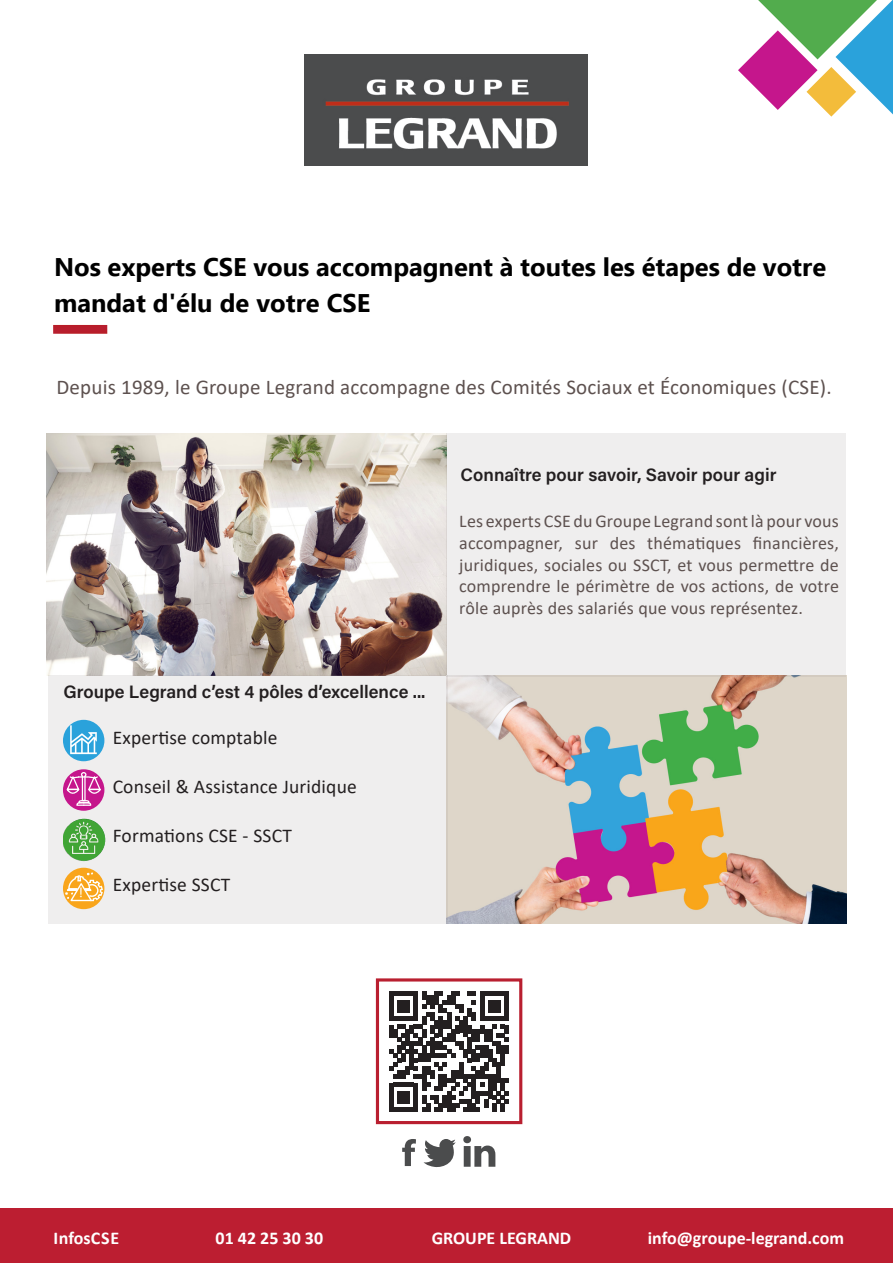
<style>
.page{position:relative;width:893px;height:1263px;background:#fff}
.page>*{position:absolute;margin:0;border:0;box-sizing:border-box;transform-origin:0 0}
.Style_de_paragraphe_1{font:700 25.5px/36px "Ebrima";color:#000}
.Style_de_paragraphe_1-2{font:21px "Calibri";letter-spacing:.01em;color:#5d514f}
.Style_de_paragraphe_1-3{font:19.5px "Calibri";letter-spacing:.01em;color:#231f20}
.Style_de_paragraphe_1-4{font:18px/21.6px "Calibri";letter-spacing:.01em;color:#5d514f;text-align:justify}
.t1{font:18px "Acumin Variable Concept";color:#231f20}
.t2{font:700 18px "Calibri";color:#fff}
.t3{font:700 18px "Calibri";letter-spacing:.02em;color:#fff}
.t4{font:14.1px "Calibri";color:#fff}
</style>
<div class="page">
<img style="left:305px;top:54px;width:283px;height:112px">
<svg style="left:738px;top:0;width:155px;height:117px"></svg>
<img style="left:47px;top:433px;width:399px;height:243px">
<img style="left:448px;top:677px;width:398px;height:246px">
<div style="left:446px;top:433px;width:400px;height:244px;background:#efeeee"></div>
<div style="left:48px;top:675px;width:400px;height:248px;background:#efeeee"></div>
<div style="left:63px;top:720px;width:41px;height:41px;background:#2aa2db;border-radius:50%"></div>
<div style="left:63px;top:769px;width:41px;height:42px;background:#c5168c;border-radius:50%"></div>
<div style="left:63px;top:868px;width:41px;height:41px;background:#f9a51b;border-radius:50%"></div>
<svg style="left:70px;top:725px;width:27px;height:29px"></svg>
<svg style="left:65px;top:871px;width:39px;height:31px"></svg>
<svg style="left:65px;top:771px;width:37px;height:35px"></svg>
<img style="left:63px;top:819px;width:42px;height:42px">
<div style="left:0;top:1209px;width:893px;height:54px;background:#bc1e31"></div>
<div style="left:52px;top:323px;width:58px;height:12px;background:#f9a51b;opacity:.5"></div>
<svg style="left:402px;top:1139px;width:14px;height:27px"></svg>
<svg style="left:424px;top:1136px;width:71px;height:32px"></svg>
<svg style="left:389px;top:992px;width:120px;height:120px"></svg>
<div style="left:376px;top:978px;width:146px;height:146px;border:3px solid #b91f30"></div>
<p class="Style_de_paragraphe_1" style="left:54px;top:248px;width:774px">Nos experts CSE vous accompagnent à toutes les étapes de votre mandat d'élu de votre CSE</p>
<p class="Style_de_paragraphe_1-2" style="left:57px;top:372px;width:777px">Depuis 1989, le Groupe Legrand accompagne des Comités Sociaux et Économiques (CSE).</p>
<p class="t1" style="left:461px;top:462px;width:317px">Connaître pour savoir, Savoir pour agir</p>
<p class="t1" style="left:63px;top:679px;width:363px">Groupe Legrand c’est 4 pôles d’excellence ...</p>
<p class="t4" style="left:78px;top:883px;width:6px">!</p>
<p class="Style_de_paragraphe_1-3" style="left:113px;top:724px;width:166px">Expertise comptable</p>
<p class="Style_de_paragraphe_1-3" style="left:113px;top:773px;width:246px">Conseil &amp; Assistance Juridique</p>
<p class="Style_de_paragraphe_1-3" style="left:113px;top:822px;width:181px">Formations CSE - SSCT</p>
<p class="Style_de_paragraphe_1-3" style="left:113px;top:871px;width:119px">Expertise SSCT</p>
<p class="Style_de_paragraphe_1-4" style="left:459px;top:510px;width:381px">Les experts CSE du Groupe Legrand sont là pour vous accompagner, sur des thématiques financières, juridiques, sociales ou SSCT, et vous permettre de comprendre le périmètre de vos actions, de votre rôle auprès des salariés que vous représentez.</p>
<p class="t3" style="left:54px;top:1225px;width:67px">InfosCSE</p>
<p class="t2" style="left:216px;top:1225px;width:109px">01 42 25 30 30</p>
<p class="t2" style="left:432px;top:1225px;width:141px">GROUPE LEGRAND</p>
<p class="t2" style="left:648px;top:1225px;width:198px">info@groupe-legrand.com</p>
</div>
